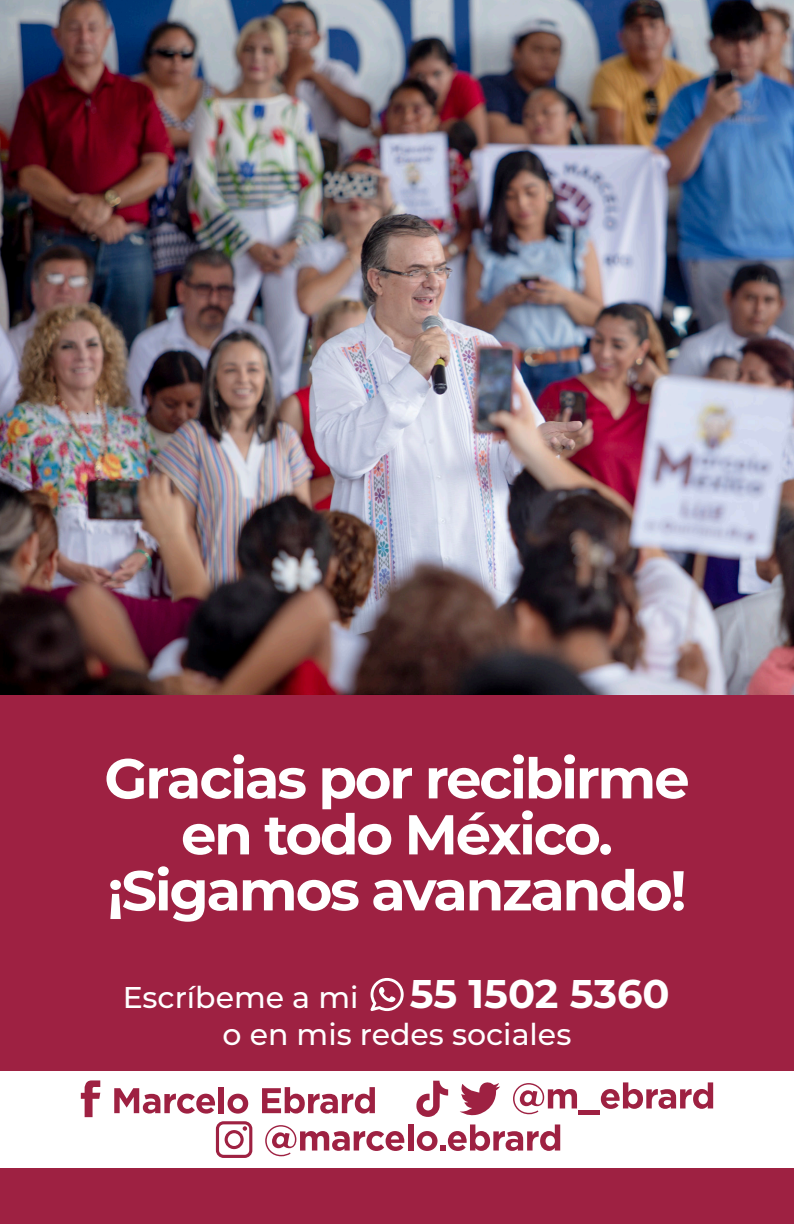
<style>
.page{position:relative;width:794px;height:1224px;background:#9e2142}
.page>*{position:absolute;margin:0;border:0;box-sizing:border-box;transform-origin:0 0}
.t1{font:700 56px "Montserrat";letter-spacing:-.04em;color:#fff}
.t2{font:700 40px "Montserrat";color:#fff}
.t3{font:500 30px "Montserrat";color:#fff}
</style>
<div class="page">
<div style="left:0;top:1071px;width:794px;height:96px;background:#fff"></div>
<svg style="left:114px;top:1088px;width:101px;height:26px"></svg>
<div style="left:219px;top:1087px;width:5px;height:26px;background:#9e2142"></div>
<svg style="left:227px;top:1094px;width:21px;height:20px"></svg>
<svg style="left:262px;top:1087px;width:113px;height:27px"></svg>
<svg style="left:81px;top:1080px;width:19px;height:37px"></svg>
<svg style="left:265px;top:1125px;width:139px;height:31px"></svg>
<div style="left:408px;top:1124px;width:5px;height:27px;background:#9e2142"></div>
<svg style="left:417px;top:1124px;width:143px;height:27px"></svg>
<svg style="left:216px;top:1121px;width:36px;height:37px"></svg>
<svg style="left:513px;top:1083px;width:64px;height:31px"></svg>
<hr style="left:578px;top:1110px;width:22px;height:4px;background:#9e2142">
<svg style="left:601px;top:1082px;width:112px;height:27px"></svg>
<svg style="left:460px;top:1082px;width:40px;height:34px"></svg>
<svg style="left:416px;top:1081px;width:32px;height:36px"></svg>
<svg style="left:370px;top:978px;width:34px;height:33px"></svg>
<img style="left:0;top:0;width:794px;height:695px">
<p class="t1" style="left:104px;top:738px;width:587px">Gracias por recibirme</p>
<p class="t1" style="left:181px;top:794px;width:433px">en todo México.</p>
<p class="t1" style="left:107px;top:850px;width:580px">¡Sigamos avanzando!</p>
<p class="t3" style="left:123px;top:977px;width:237px">Escríbeme a mi</p>
<p class="t2" style="left:410px;top:965px;width:261px">55 1502 5360</p>
<p class="t3" style="left:223px;top:1013px;width:350px">o en mis redes sociales</p>
</div>
